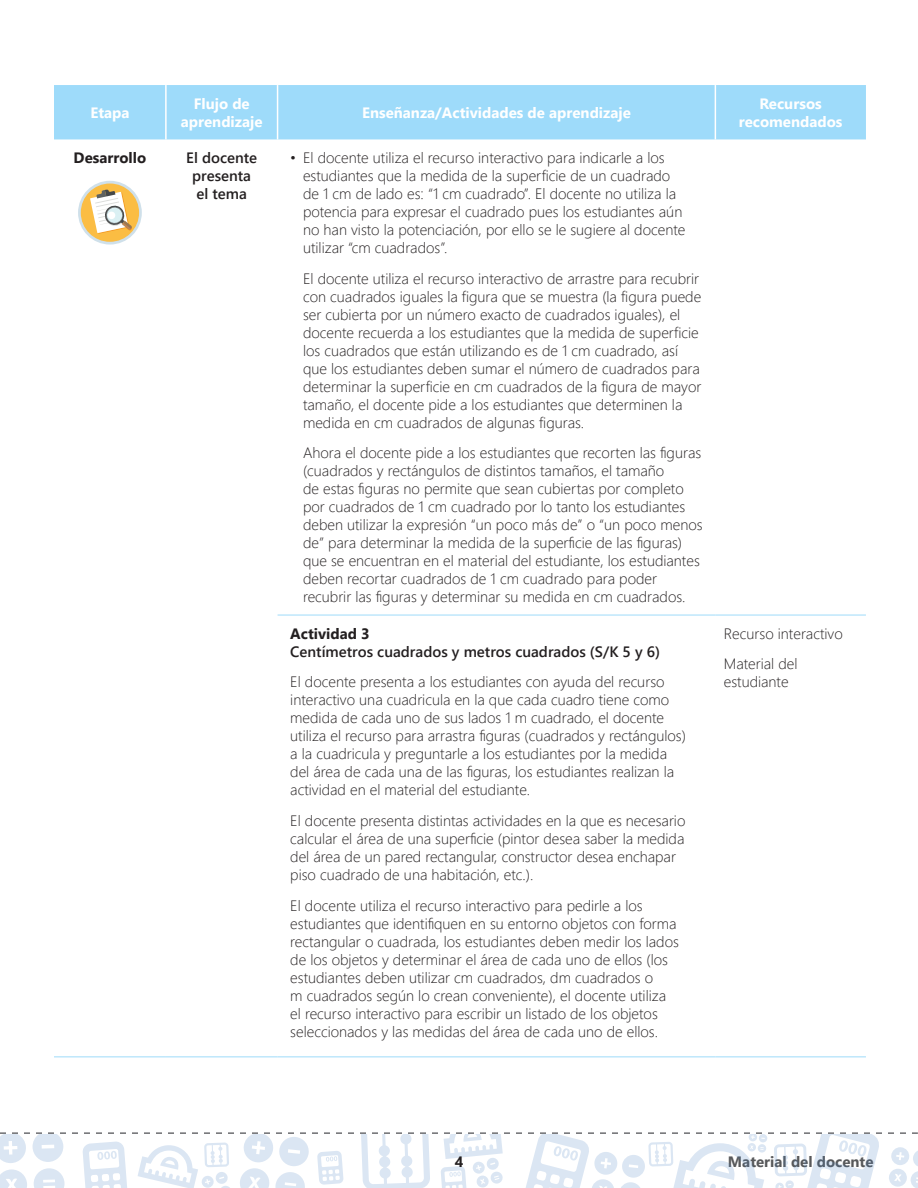
<style>
.page{position:relative;width:918px;height:1188px;background:#fff}
.page>*{position:absolute;margin:0;border:0;box-sizing:border-box;transform-origin:0 0}
.t1{font:300 15px/18px "Segoe UI";color:#231f20}
.t2{font:700 15px/18px "Segoe UI";color:#fff;text-align:center}
.t3{font:600 15px/18px "Segoe UI";color:#231f20;text-align:center}
.t4{font:700 15px "Segoe UI";color:#231f20}
.t5{font:700 15px "Segoe UI";color:#57585a}
</style>
<div class="page">
<svg style="left:0;top:1132px;width:918px;height:56px"></svg>
<div style="left:54px;top:85px;width:812px;height:54px;background:#9edbfa"></div>
<hr style="left:165px;top:85px;width:2px;height:54px;background:#fff">
<hr style="left:277px;top:85px;width:1px;height:54px;background:#fff">
<hr style="left:715px;top:85px;width:1px;height:54px;background:#fff">
<hr style="left:54px;top:1056px;width:112px;height:1px;background:#9edbfa">
<hr style="left:166px;top:1056px;width:112px;height:1px;background:#9edbfa">
<hr style="left:278px;top:1056px;width:437px;height:1px;background:#9edbfa">
<hr style="left:715px;top:1056px;width:151px;height:1px;background:#9edbfa">
<hr style="left:278px;top:615px;width:437px;height:1px;background:#9edbfa">
<hr style="left:715px;top:615px;width:151px;height:1px;background:#9edbfa">
<svg style="left:78px;top:181px;width:64px;height:64px"></svg>
<div style="left:81px;top:184px;width:58px;height:58px;background:#fbbd43;border-radius:50%"></div>
<svg style="left:90px;top:189px;width:42px;height:45px"></svg>
<p class="t2" style="left:90px;top:103px;width:41px">Etapa</p>
<p class="t2" style="left:181px;top:94px;width:83px">Flujo de aprendizaje</p>
<p class="t2" style="left:362px;top:103px;width:270px">Enseñanza/Actividades de aprendizaje</p>
<p class="t2" style="left:739px;top:94px;width:105px">Recursos recomendados</p>
<p class="t4" style="left:74px;top:145px;width:74px">Desarrollo</p>
<p class="t3" style="left:186px;top:148px;width:72px">El docente presenta el tema</p>
<p class="t1" style="left:303px;top:148px;width:384px;text-indent:-13px">• El docente utiliza el recurso interactivo para indicarle a los estudiantes que la medida de la superficie de un cuadrado de 1 cm de lado es: “1 cm cuadrado”. El docente no utiliza la potencia para expresar el cuadrado pues los estudiantes aún no han visto la potenciación, por ello se le sugiere al docente utilizar “cm cuadrados”.</p>
<p class="t1" style="left:303px;top:269px;width:400px">El docente utiliza el recurso interactivo de arrastre para recubrir con cuadrados iguales la figura que se muestra (la figura puede ser cubierta por un número exacto de cuadrados iguales), el docente recuerda a los estudiantes que la medida de superficie los cuadrados que están utilizando es de 1 cm cuadrado, así que los estudiantes deben sumar el número de cuadrados para determinar la superficie en cm cuadrados de la figura de mayor tamaño, el docente pide a los estudiantes que determinen la medida en cm cuadrados de algunas figuras.</p>
<p class="t1" style="left:303px;top:443px;width:401px">Ahora el docente pide a los estudiantes que recorten las figuras (cuadrados y rectángulos de distintos tamaños, el tamaño<br>de estas figuras no permite que sean cubiertas por completo por cuadrados de 1 cm cuadrado por lo tanto los estudiantes deben utilizar la expresión “un poco más de” o “un poco menos de” para determinar la medida de la superficie de las figuras) que se encuentran en el material del estudiante, los estudiantes deben recortar cuadrados de 1 cm cuadrado para poder recubrir las figuras y determinar su medida en cm cuadrados.</p>
<p class="t4" style="left:290px;top:621px;width:81px">Actividad 3</p>
<p class="t3" style="left:290px;top:642px;width:371px">Centímetros cuadrados y metros cuadrados (S/K 5 y 6)</p>
<p class="t1" style="left:290px;top:672px;width:397px">El docente presenta a los estudiantes con ayuda del recurso interactivo una cuadricula en la que cada cuadro tiene como medida de cada uno de sus lados 1 m cuadrado, el docente utiliza el recurso para arrastra figuras (cuadrados y rectángulos) a la cuadricula y preguntarle a los estudiantes por la medida del área de cada una de las figuras, los estudiantes realizan la actividad en el material del estudiante.</p>
<p class="t1" style="left:290px;top:811px;width:397px">El docente presenta distintas actividades en la que es necesario calcular el área de una superficie (pintor desea saber la medida del área de un pared rectangular, constructor desea enchapar piso cuadrado de una habitación, etc.).</p>
<p class="t1" style="left:290px;top:896px;width:390px">El docente utiliza el recurso interactivo para pedirle a los estudiantes que identifiquen en su entorno objetos con forma rectangular o cuadrada, los estudiantes deben medir los lados de los objetos y determinar el área de cada uno de ellos (los estudiantes deben utilizar cm cuadrados, dm cuadrados o<br>m cuadrados según lo crean conveniente), el docente utiliza el recurso interactivo para escribir un listado de los objetos seleccionados y las medidas del área de cada uno de ellos.</p>
<p class="t1" style="left:724px;top:617px;width:120px;line-height:30.8px">Recurso interactivo<br>Material del</p>
<p class="t1" style="left:724px;top:672px;width:66px">estudiante</p>
<p class="t4" style="left:455px;top:1150px;width:10px">4</p>
<p class="t5" style="left:728px;top:1149px;width:147px">Material del docente</p>
</div>
